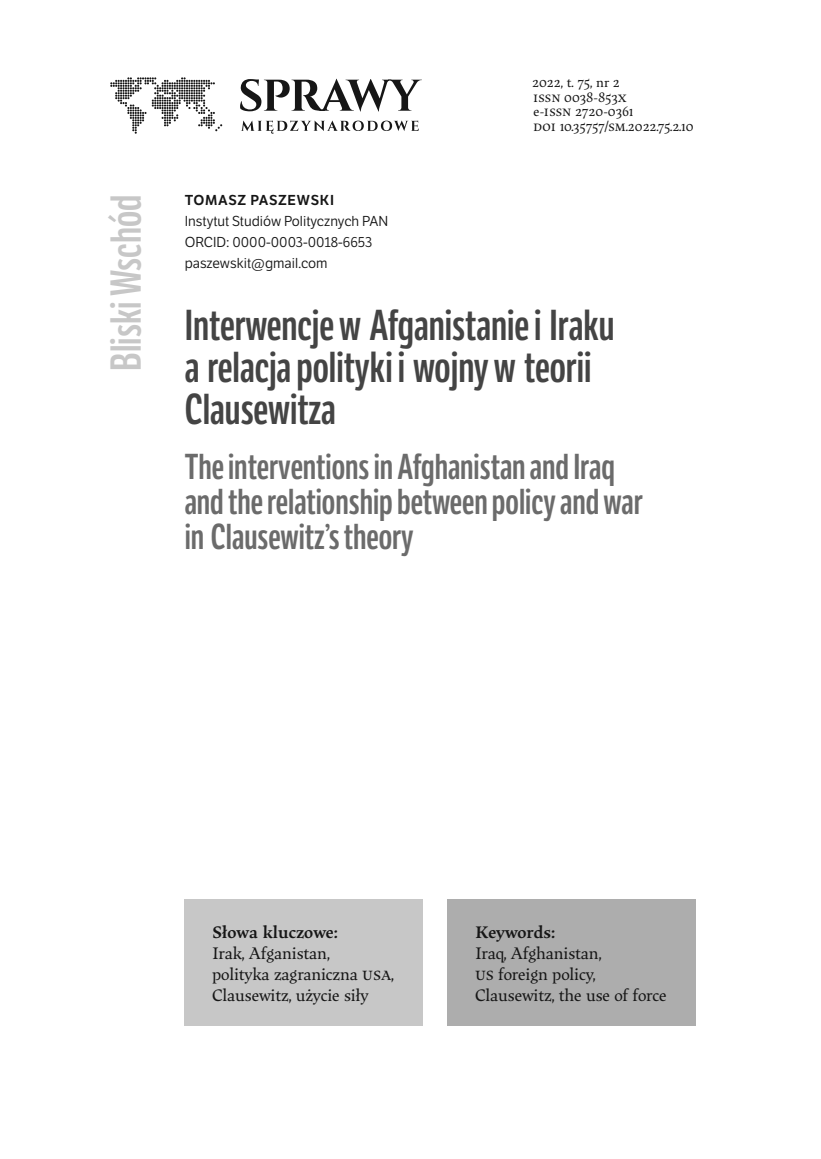
<style>
.page{position:relative;width:821px;height:1159px;background:#fff}
.page>*{position:absolute;margin:0;border:0;box-sizing:border-box;transform-origin:0 0}
.t1{font:600 42px/42px "LFT Etica Compressed";color:#444}
.t2{font:600 42px "LFT Etica Compressed";color:#c7c7c7}
.t3{font:600 35px/35px "LFT Etica Compressed";color:#6b6b6b}
.t4{font:17.5px/21px "Maecenas";letter-spacing:-.01em;color:#161616}
.t5{font:600 17.5px "Maecenas";color:#161616}
.t6{font:14px/21px "LFT Etica";color:#161616}
.t7{font:14px/14.5px "Maecenas";color:#161616}
.t8{font:600 14px "LFT Etica";letter-spacing:.05em;color:#161616}
</style>
<div class="page">
<svg style="left:110px;top:77px;width:112px;height:57px"></svg>
<svg style="left:240px;top:79px;width:182px;height:32px"></svg>
<svg style="left:241px;top:120px;width:178px;height:14px"></svg>
<div style="left:448px;top:899px;width:248px;height:127px;background:#adadad"></div>
<div style="left:185px;top:899px;width:238px;height:127px;background:#c7c7c7"></div>
<h1 class="t2" style="left:110px;top:371px;width:177px;rotate:-90deg">Bliski Wschód</h1>
<p class="t7" style="left:532px;top:76px;width:163px">2022, t. 75, nr 2<br>issn 0038-853x<br>e-issn 2720-0361<br>doi 10.35757/sm.2022.75.2.10</p>
<p class="t8" style="left:185px;top:195px;width:151px">TOMASZ PASZEWSKI</p>
<p class="t6" style="left:185px;top:212px;width:205px">Instytut Studiów Politycznych PAN<br>ORCID: 0000-0003-0018-6653 paszewskit@gmail.com</p>
<h1 class="t1" style="left:185px;top:308px;width:431px">Interwencje w Afganistanie i Iraku a relacja polityki i wojny w teorii<br>Clausewitza</h1>
<h2 class="t3" style="left:185px;top:452px;width:459px">The interventions in Afghanistan and Iraq and the relationship between policy and war in Clausewitz’s theory</h2>
<p class="t5" style="left:212px;top:925px;width:127px">Słowa kluczowe:</p>
<p class="t4" style="left:212px;top:944px;width:183px">Irak, Afganistan,<br>polityka zagraniczna usa,<br>Clausewitz, użycie siły</p>
<p class="t5" style="left:475px;top:925px;width:82px">Keywords:</p>
<p class="t4" style="left:475px;top:944px;width:193px">Iraq, Afghanistan,<br>us foreign policy,<br>Clausewitz, the use of force</p>
</div>
